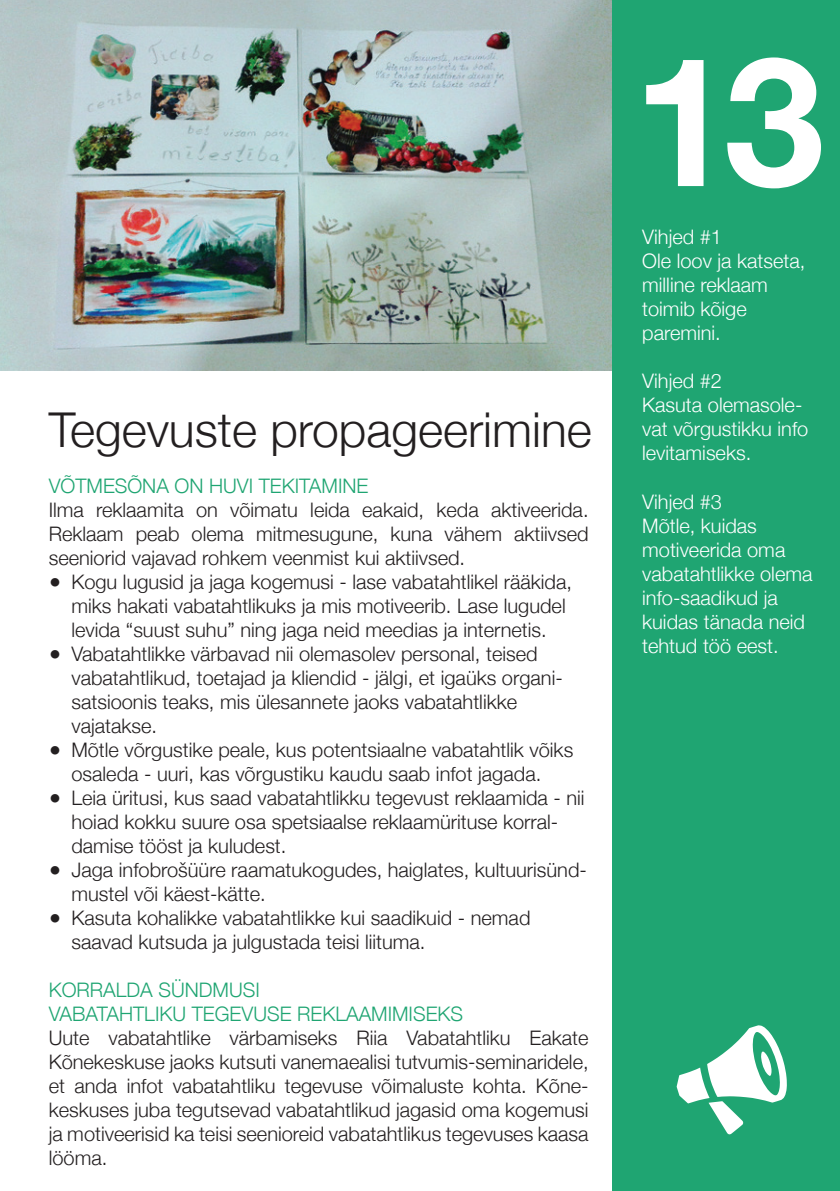
<style>
.page{position:relative;width:840px;height:1191px;background:#fff}
.page>*{position:absolute;margin:0;border:0;box-sizing:border-box;transform-origin:0 0}
.t1{font:700 180px "Helvetica Neue";color:#fff}
.t2{font:300 48px "Helvetica Neue";color:#231f20}
.t3{font:300 20px/24px "Helvetica Neue";color:#231f20}
.t4{font:300 20px/24px "Helvetica Neue";color:#fff}
.t5{font:300 20px/24px "Helvetica Neue";color:#1fa572}
</style>
<div class="page">
<img style="left:0;top:0;width:612px;height:370px">
<div style="left:612px;top:0;width:227px;height:1191px;background:#1fa572"></div>
<svg style="left:676px;top:1025px;width:110px;height:109px"></svg>
<h2 class="t2" style="left:49px;top:391px;width:544px">Tegevuste propageerimine</h2>
<p class="t5" style="left:49px;top:472px;width:321px">VÕTMESÕNA ON HUVI TEKITAMINE</p>
<p class="t3" style="left:49px;top:496px;width:541px;text-align:justify">Ilma reklaamita on võimatu leida eakaid, keda aktiveerida.<br>Reklaam peab olema mitmesugune, kuna vähem aktiivsed seeniorid vajavad rohkem veenmist kui aktiivsed.</p>
<p class="t3" style="left:71px;top:568px;width:502px;text-indent:-23px">● Kogu lugusid ja jaga kogemusi - lase vabatahtlikel rääkida, miks hakati vabatahtlikuks ja mis motiveerib. Lase lugudel levida “suust suhu” ning jaga neid meedias ja internetis.</p>
<p class="t3" style="left:71px;top:640px;width:492px;text-indent:-23px">● Vabatahtlikke värbavad nii olemasolev personal, teised vabatahtlikud, toetajad ja kliendid - jälgi, et igaüks organi&shy;satsioonis teaks, mis ülesannete jaoks vabatahtlikke vajatakse.</p>
<p class="t3" style="left:49px;top:736px;width:525px;text-align:center">● Mõtle võrgustike peale, kus potentsiaalne vabatahtlik võiks osaleda - uuri, kas võrgustiku kaudu saab infot jagada.</p>
<p class="t3" style="left:71px;top:784px;width:514px;text-indent:-23px">● Leia üritusi, kus saad vabatahtlikku tegevust reklaamida - nii hoiad kokku suure osa spetsiaalse reklaamürituse korral&shy;damise tööst ja kuludest.</p>
<p class="t3" style="left:71px;top:856px;width:516px;text-indent:-23px">● Jaga infobrošüüre raamatukogudes, haiglates, kultuurisünd&shy;mustel või käest-kätte.</p>
<p class="t3" style="left:71px;top:904px;width:460px;text-indent:-23px">● Kasuta kohalikke vabatahtlikke kui saadikuid - nemad saavad kutsuda ja julgustada teisi liituma.</p>
<p class="t5" style="left:49px;top:976px;width:415px">KORRALDA SÜNDMUSI<br>VABATAHTLIKU TEGEVUSE REKLAAMIMISEKS</p>
<p class="t3" style="left:49px;top:1024px;width:541px;text-align:justify">Uute vabatahtlike värbamiseks Riia Vabatahtliku Eakate Kõnekeskuse jaoks kutsuti vanemaealisi tutvumis-seminaridele, et anda infot vabatahtliku tegevuse võimaluste kohta. Kõne&shy;keskuses juba tegutsevad vabatahtlikud jagasid oma kogemusi ja motiveerisid ka teisi seenioreid vabatahtlikus tegevuses kaasa lööma.</p>
<h1 class="t1" style="left:632px;top:-19px;width:193px">13</h1>
<p class="t4" style="left:642px;top:224px;width:165px">Vihjed #1<br>Ole loov ja katseta, milline reklaam toimib kõige paremini.</p>
<p class="t4" style="left:642px;top:368px;width:167px">Vihjed #2<br>Kasuta olemasole&shy;vat võrgustikku info levitamiseks.</p>
<p class="t4" style="left:642px;top:488px;width:172px">Vihjed #3<br>Mõtle, kuidas motiveerida oma vabatahtlikke olema info-saadikud ja kuidas tänada neid tehtud töö eest.</p>
</div>
